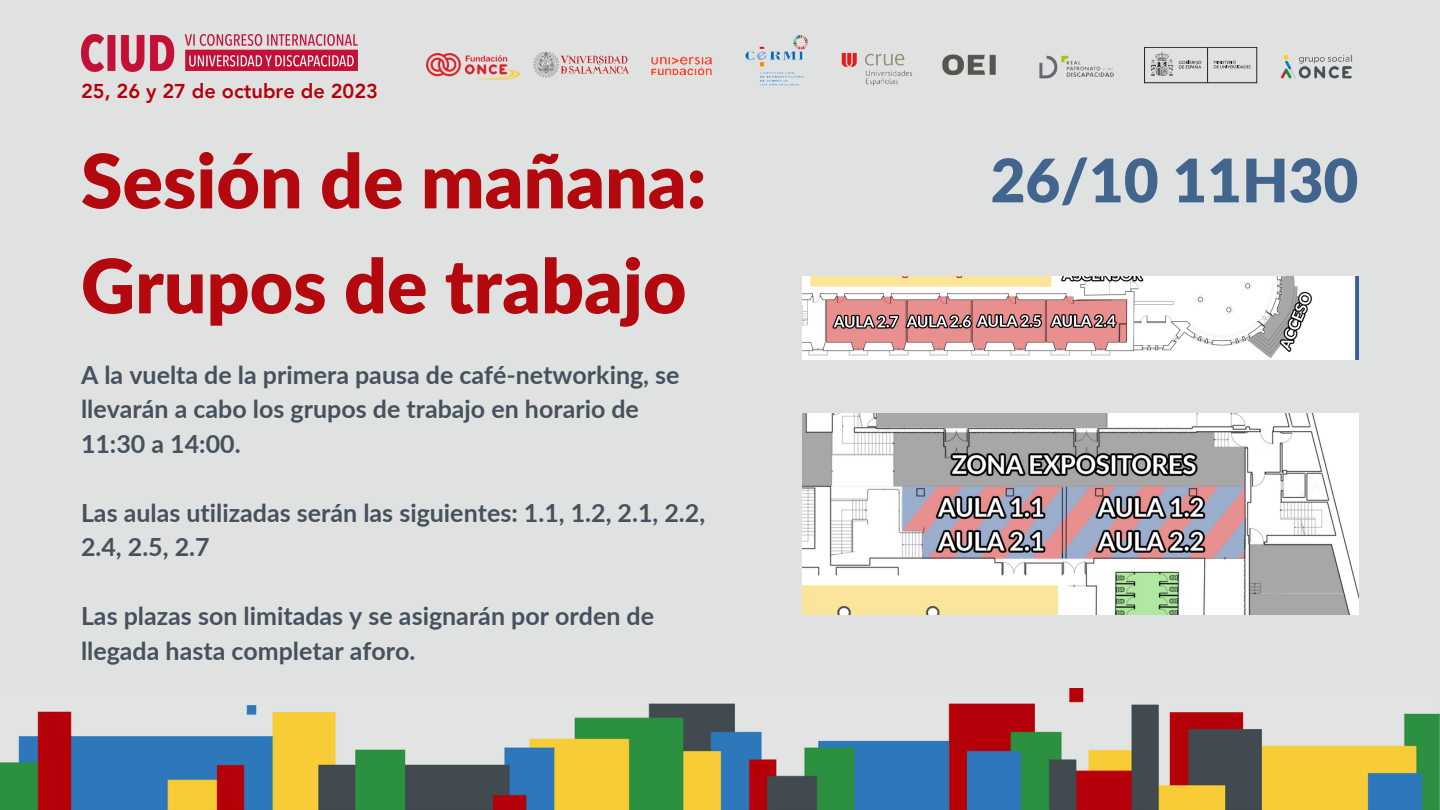
<style>
.page{position:relative;width:1440px;height:810px;background:#e0e1e1}
.page>*{position:absolute;margin:0;border:0;box-sizing:border-box;transform-origin:0 0}
.t1{font:900 75px "Lato";color:#b3080d}
.t2{font:900 60px "Lato";color:#41658d}
.t3{font:700 25px/34.5px "Lato";color:#45525d}
.t4{font:800 20px "Avenir LT Pro";color:#b50009}
</style>
<div class="page">
<img style="left:0;top:689px;width:1440px;height:121px">
<img style="left:81px;top:35px;width:277px;height:37px">
<img style="left:802px;top:277px;width:557px;height:83px">
<img style="left:802px;top:414px;width:557px;height:200px">
<img style="left:651px;top:35px;width:261px;height:51px">
<hr style="left:1207px;top:47px;width:1px;height:36px;background:#222221">
<div style="left:1144px;top:47px;width:113px;height:36px;border:1px solid #222221"></div>
<svg style="left:1214px;top:61px;width:36px;height:7px"></svg>
<svg style="left:1179px;top:61px;width:22px;height:8px"></svg>
<svg style="left:1151px;top:52px;width:22px;height:24px"></svg>
<img style="left:534px;top:52px;width:95px;height:26px">
<img style="left:427px;top:53px;width:93px;height:27px">
<img style="left:1280px;top:54px;width:72px;height:25px">
<img style="left:942px;top:54px;width:54px;height:22px">
<img style="left:1039px;top:55px;width:75px;height:24px">
<p class="t4" style="left:81px;top:83px;width:299px">25, 26 y 27 de octubre de 2023</p>
<p class="t1" style="left:81px;top:134px;width:627px">Sesión de mañana:</p>
<p class="t1" style="left:81px;top:239px;width:607px">Grupos de trabajo</p>
<p class="t3" style="left:81px;top:357px;width:600px">A la vuelta de la primera pausa de café-networking, se llevarán a cabo los grupos de trabajo en horario de<br>11:30 a 14:00.</p>
<p class="t3" style="left:81px;top:495px;width:626px">Las aulas utilizadas serán las siguientes: 1.1, 1.2, 2.1, 2.2,<br>2.4, 2.5, 2.7</p>
<p class="t3" style="left:81px;top:598px;width:575px">Las plazas son limitadas y se asignarán por orden de llegada hasta completar aforo.</p>
<p class="t2" style="left:991px;top:143px;width:369px">26/10 11H30</p>
</div>
